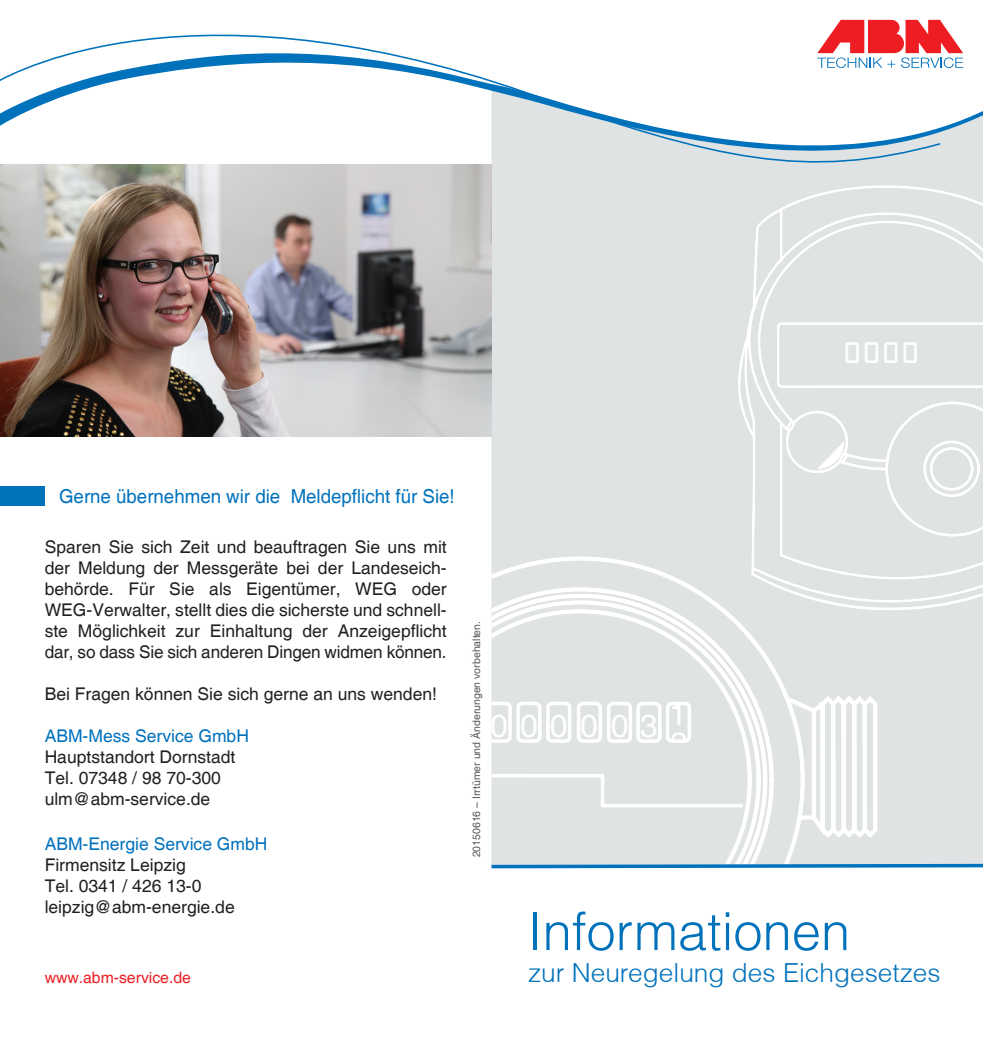
<style>
.page{position:relative;width:983px;height:1042px;background:#fff}
.page>*{position:absolute;margin:0;border:0;box-sizing:border-box;transform-origin:0 0}
.t1{font:300 52.5px "Helvetica";color:#0072bc}
.t2{font:32.02px "Helvetica";letter-spacing:.37em;color:#fff}
.t3{font:32.02px "OCRA Extended";color:#fff}
.t4{font:300 26.25px "Helvetica";color:#0072bc}
.t5{font:19.25px "Helvetica";color:#0072bc}
.t6{font:17.5px/21px "Helvetica";color:#231f20}
.t7{font:17.5px "Helvetica";color:#0072bc}
.t8{font:15.75px "Helvetica";color:#ee1d23}
.t9{font:10.5px "Helvetica";color:#57585a}
</style>
<div class="page">
<div style="left:491px;top:169px;width:491px;height:693px;background:#e0e3e4"></div>
<svg style="left:737px;top:184px;width:245px;height:371px;background:#e2e5e6"></svg>
<svg style="left:750px;top:207px;width:232px;height:348px;background:#e3e6e7"></svg>
<div style="left:810px;top:219px;width:172px;height:425px;background:#e0e3e4"></div>
<svg style="left:811px;top:414px;width:171px;height:187px;background:#e2e5e6"></svg>
<svg style="left:491px;top:555px;width:387px;height:307px"></svg>
<svg style="left:672px;top:704px;width:8px;height:21px"></svg>
<svg style="left:671px;top:732px;width:14px;height:9px"></svg>
<svg style="left:941px;top:51px;width:41px;height:118px"></svg>
<svg style="left:0;top:19px;width:941px;height:161px"></svg>
<svg style="left:817px;top:20px;width:145px;height:48px"></svg>
<div style="left:0;top:486px;width:45px;height:19px;background:#0072bc"></div>
<img style="left:0;top:164px;width:491px;height:273px">
<svg style="left:491px;top:862px;width:491px;height:7px;background:#75afd4"></svg>
<h2 class="t3" style="left:842px;top:336px;width:79px">0000</h2>
<p class="t5" style="left:59px;top:485px;width:397px">Gerne übernehmen wir die Meldepflicht für Sie!</p>
<p class="t6" style="left:45px;top:537px;width:403px;text-align:justify">Sparen Sie sich Zeit und beauftragen Sie uns mit der Meldung der Messgeräte bei der Landeseich&shy;behörde. Für Sie als Eigentümer, WEG oder WEG-Verwalter, stellt dies die sicherste und schnell&shy;ste Möglichkeit zur Einhaltung der Anzeigepflicht dar, so dass Sie sich anderen Dingen widmen können.</p>
<p class="t6" style="left:45px;top:684px;width:394px">Bei Fragen können Sie sich gerne an uns wenden!</p>
<p class="t7" style="left:45px;top:725px;width:206px">ABM-Mess Service GmbH</p>
<p class="t6" style="left:45px;top:747px;width:192px">Hauptstandort Dornstadt<br>Tel. 07348 / 98 70-300 ulm@abm-service.de</p>
<p class="t7" style="left:45px;top:834px;width:224px">ABM-Energie Service GmbH</p>
<p class="t6" style="left:45px;top:855px;width:191px">Firmensitz Leipzig<br>Tel. 0341 / 426 13-0 leipzig@abm-energie.de</p>
<p class="t8" style="left:45px;top:968px;width:148px">www.abm-service.de</p>
<p class="t9" style="left:470px;top:857px;width:238px;rotate:-90deg">20150616 – Irrtümer und Änderungen vorbehalten.</p>
<h2 class="t2" style="left:461px;top:707px;width:198px">0000003</h2>
<h1 class="t1" style="left:528px;top:898px;width:323px">Informationen</h1>
<h3 class="t4" style="left:528px;top:956px;width:414px">zur Neuregelung des Eichgesetzes</h3>
</div>
